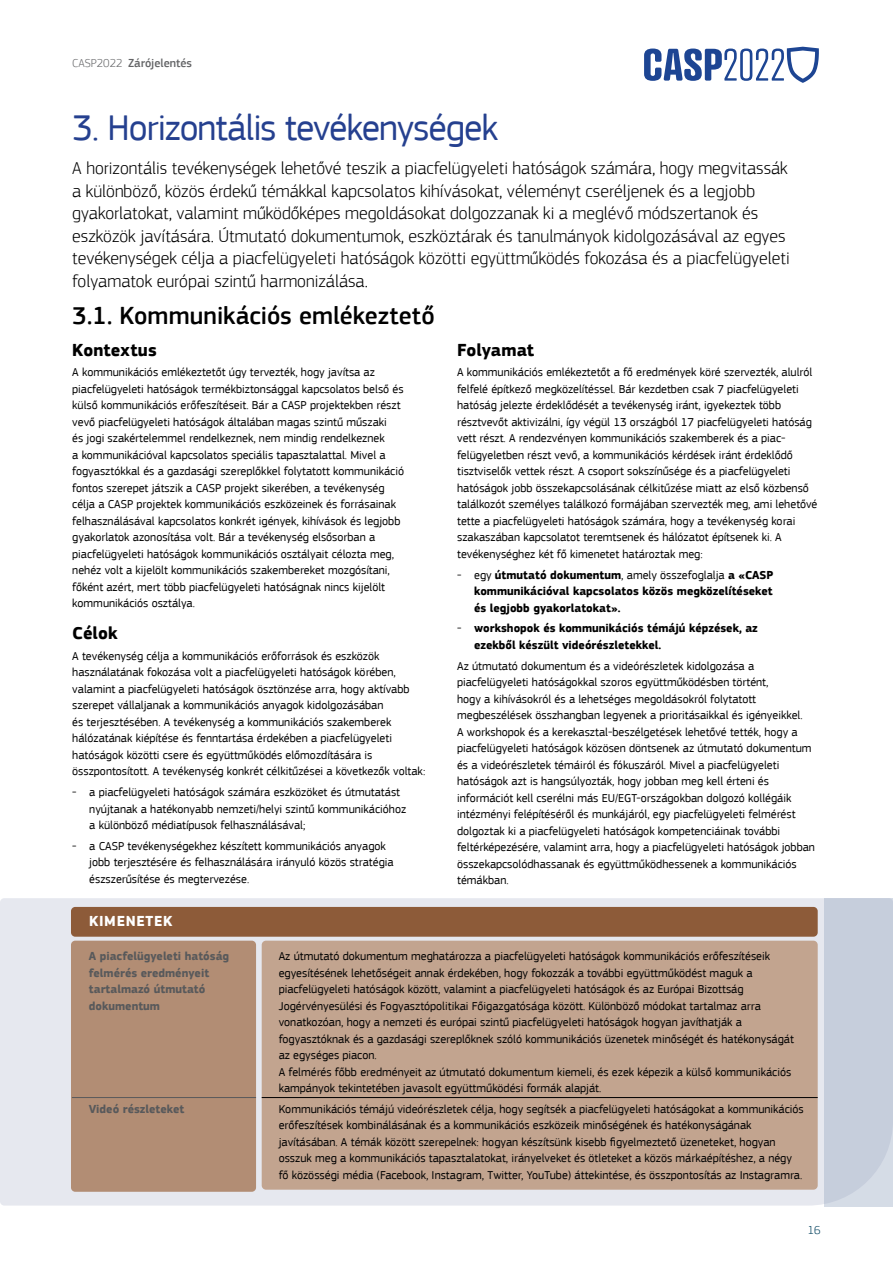
<style>
.page{position:relative;width:893px;height:1263px;background:#fff}
.page>*{position:absolute;margin:0;border:0;box-sizing:border-box;transform-origin:0 0}
.t1{font:37.5px "EC Square Sans Pro";letter-spacing:-.03em;color:#25408f}
.t2{font:500 25.5px "EC Square Sans Pro";color:#000}
.t3{font:300 18px/22.5px "EC Square Sans Pro";color:#000}
.t4{font:700 18px "EC Square Sans Pro";letter-spacing:.005em;color:#000}
.t5{font:700 15px "EC Square Sans Pro";letter-spacing:.045em;color:#fff}
.t6{font:12px/16.5px "EC Square Sans Pro";color:#000}
.t7{font:700 12px/16.5px "EC Square Sans Pro";color:#000;text-align:justify}
.t8{font:700 12px/16.5px "EC Square Sans Pro";color:#58595b}
.t9{font:500 12px "EC Square Sans Pro";color:#636466}
.t10{font:300 12px "EC Square Sans Pro";color:#02405d}
.s1{font-weight:300}
.s2{font-weight:400}
</style>
<div class="page">
<div style="left:0;top:898px;width:824px;height:307px;background:#e6e8ef"></div>
<div style="left:71px;top:941px;width:185px;height:251px;background:#b28d74;border-radius:4px"></div>
<hr style="left:72px;top:1097px;width:184px;height:1px;background:#58595b">
<div style="left:71px;top:907px;width:747px;height:30px;background:#8d5b39;border-radius:4px"></div>
<div style="left:262px;top:941px;width:556px;height:249px;background:#c2a48f;border-radius:4px"></div>
<hr style="left:262px;top:1097px;width:556px;height:1px;background:#000">
<div style="left:824px;top:898px;width:69px;height:308px;background:linear-gradient(to right,#c6cedc,#c9d0de)"></div>
<svg style="left:644px;top:47px;width:175px;height:36px"></svg>
<p class="t9" style="left:72px;top:56px;width:121px"><span class="s1">CASP2022</span> Zárójelentés</p>
<h1 class="t1" style="left:72px;top:105px;width:427px">3. Horizontális tevékenységek</h1>
<p class="t3" style="left:72px;top:157px;width:719px">A horizontális tevékenységek lehetővé teszik a piacfelügyeleti hatóságok számára, hogy megvitassák a különböző, közös érdekű témákkal kapcsolatos kihívásokat, véleményt cseréljenek és a legjobb gyakorlatokat, valamint működőképes megoldásokat dolgozzanak ki a meglévő módszertanok és eszközök javítására. Útmutató dokumentumok, eszköztárak és tanulmányok kidolgozásával az egyes tevékenységek célja a piacfelügyeleti hatóságok közötti együttműködés fokozása és a piacfelügyeleti folyamatok európai szintű harmonizálása.</p>
<h2 class="t2" style="left:72px;top:301px;width:364px">3.1. Kommunikációs emlékeztető</h2>
<h3 class="t4" style="left:72px;top:339px;width:86px">Kontextus</h3>
<p class="t6" style="left:72px;top:364px;width:333px">A kommunikációs emlékeztetőt úgy tervezték, hogy javítsa az piacfelügyeleti hatóságok termékbiztonsággal kapcsolatos belső és külső kommunikációs erőfeszítéseit. Bár a CASP projektekben részt vevő piacfelügyeleti hatóságok általában magas szintű műszaki<br>és jogi szakértelemmel rendelkeznek, nem mindig rendelkeznek<br>a kommunikációval kapcsolatos speciális tapasztalattal. Mivel a fogyasztókkal és a gazdasági szereplőkkel folytatott kommunikáció fontos szerepet játszik a CASP projekt sikerében, a tevékenység célja a CASP projektek kommunikációs eszközeinek és forrásainak felhasználásával kapcsolatos konkrét igények, kihívások és legjobb gyakorlatok azonosítása volt. Bár a tevékenység elsősorban a piacfelügyeleti hatóságok kommunikációs osztályait célozta meg, nehéz volt a kijelölt kommunikációs szakembereket mozgósítani, főként azért, mert több piacfelügyeleti hatóságnak nincs kijelölt kommunikációs osztálya.</p>
<h3 class="t4" style="left:72px;top:622px;width:47px">Célok</h3>
<p class="t6" style="left:72px;top:648px;width:355px">A tevékenység célja a kommunikációs erőforrások és eszközök használatának fokozása volt a piacfelügyeleti hatóságok körében, valamint a piacfelügyeleti hatóságok ösztönzése arra, hogy aktívabb szerepet vállaljanak a kommunikációs anyagok kidolgozásában<br>és terjesztésében. A tevékenység a kommunikációs szakemberek hálózatának kiépítése és fenntartása érdekében a piacfelügyeleti hatóságok közötti csere és együttműködés előmozdítására is összpontosított. A tevékenység konkrét célkitűzései a következők voltak:</p>
<p class="t6" style="left:89px;top:784px;width:318px;text-indent:-17px">- a piacfelügyeleti hatóságok számára eszközöket és útmutatást nyújtanak a hatékonyabb nemzeti/helyi szintű kommunikációhoz a különböző médiatípusok felhasználásával;</p>
<p class="t6" style="left:89px;top:838px;width:306px;text-indent:-17px">- a CASP tevékenységekhez készített kommunikációs anyagok jobb terjesztésére és felhasználására irányuló közös stratégia észszerűsítése és megtervezése.</p>
<p class="t5" style="left:89px;top:912px;width:85px">KIMENETEK</p>
<h3 class="t4" style="left:457px;top:339px;width:79px">Folyamat</h3>
<p class="t6" style="left:457px;top:364px;width:362px">A kommunikációs emlékeztetőt a fő eredmények köré szervezték, alulról felfelé építkező megközelítéssel. Bár kezdetben csak 7 piacfelügyeleti hatóság jelezte érdeklődését a tevékenység iránt, igyekeztek több résztvevőt aktivizálni, így végül 13 országból 17 piacfelügyeleti hatóság vett részt. A rendezvényen kommunikációs szakemberek és a piac&shy;felügyeletben részt vevő, a kommunikációs kérdések iránt érdeklődő tisztviselők vettek részt. A csoport sokszínűsége és a piacfelügyeleti hatóságok jobb összekapcsolásának célkitűzése miatt az első közbenső találkozót személyes találkozó formájában szervezték meg, ami lehetővé tette a piacfelügyeleti hatóságok számára, hogy a tevékenység korai szakaszában kapcsolatot teremtsenek és hálózatot építsenek ki. A tevékenységhez két fő kimenetet határoztak meg:</p>
<p class="t7" style="left:474px;top:567px;width:301px;text-indent:-17px"><span class="s2">- egy</span> útmutató dokumentum<span class="s2">, amely összefoglalja</span> a «CASP kommunikációval kapcsolatos közös megközelítéseket és legjobb gyakorlatokat».</p>
<p class="t7" style="left:474px;top:620px;width:285px;text-indent:-17px"><span class="s2">-</span> workshopok és kommunikációs témájú képzések, az ezekből készült videórészletekkel.</p>
<p class="t6" style="left:457px;top:657px;width:359px">Az útmutató dokumentum és a videórészletek kidolgozása a piacfelügyeleti hatóságokkal szoros együttműködésben történt,<br>hogy a kihívásokról és a lehetséges megoldásokról folytatott megbeszélések összhangban legyenek a prioritásaikkal és igényeikkel.<br>A workshopok és a kerekasztal-beszélgetések lehetővé tették, hogy a piacfelügyeleti hatóságok közösen döntsenek az útmutató dokumentum és a videórészletek témáiról és fókuszáról. Mivel a piacfelügyeleti hatóságok azt is hangsúlyozták, hogy jobban meg kell érteni és információt kell cserélni más EU/EGT-országokban dolgozó kollégáik intézményi felépítéséről és munkájáról, egy piacfelügyeleti felmérést dolgoztak ki a piacfelügyeleti hatóságok kompetenciáinak további feltérképezésére, valamint arra, hogy a piacfelügyeleti hatóságok jobban összekapcsolódhassanak és együttműködhessenek a kommunikációs témákban.</p>
<p class="t8" style="left:89px;top:948px;width:142px">A piacfelügyeleti hatóság felmérés eredményeit tartalmazó útmutató dokumentum</p>
<p class="t8" style="left:89px;top:1101px;width:97px">Videó részleteket</p>
<p class="t6" style="left:279px;top:948px;width:517px">Az útmutató dokumentum meghatározza a piacfelügyeleti hatóságok kommunikációs erőfeszítéseik egyesítésének lehetőségeit annak érdekében, hogy fokozzák a további együttműködést maguk a piacfelügyeleti hatóságok között, valamint a piacfelügyeleti hatóságok és az Európai Bizottság Jogérvényesülési és Fogyasztópolitikai Főigazgatósága között. Különböző módokat tartalmaz arra vonatkozóan, hogy a nemzeti és európai szintű piacfelügyeleti hatóságok hogyan javíthatják a fogyasztóknak és a gazdasági szereplőknek szóló kommunikációs üzenetek minőségét és hatékonyságát az egységes piacon.<br>A felmérés főbb eredményeit az útmutató dokumentum kiemeli, és ezek képezik a külső kommunikációs kampányok tekintetében javasolt együttműködési formák alapját.</p>
<p class="t6" style="left:279px;top:1101px;width:527px">Kommunikációs témájú videórészletek célja, hogy segítsék a piacfelügyeleti hatóságokat a kommunikációs erőfeszítések kombinálásának és a kommunikációs eszközeik minőségének és hatékonyságának javításában. A témák között szerepelnek: hogyan készítsünk kisebb figyelmeztető üzeneteket, hogyan osszuk meg a kommunikációs tapasztalatokat, irányelveket és ötleteket a közös márkaépítéshez, a négy fő közösségi média (Facebook, Instagram, Twitter, YouTube) áttekintése, és összpontosítás az Instagramra.</p>
<p class="t10" style="left:808px;top:1223px;width:14px">16</p>
</div>
